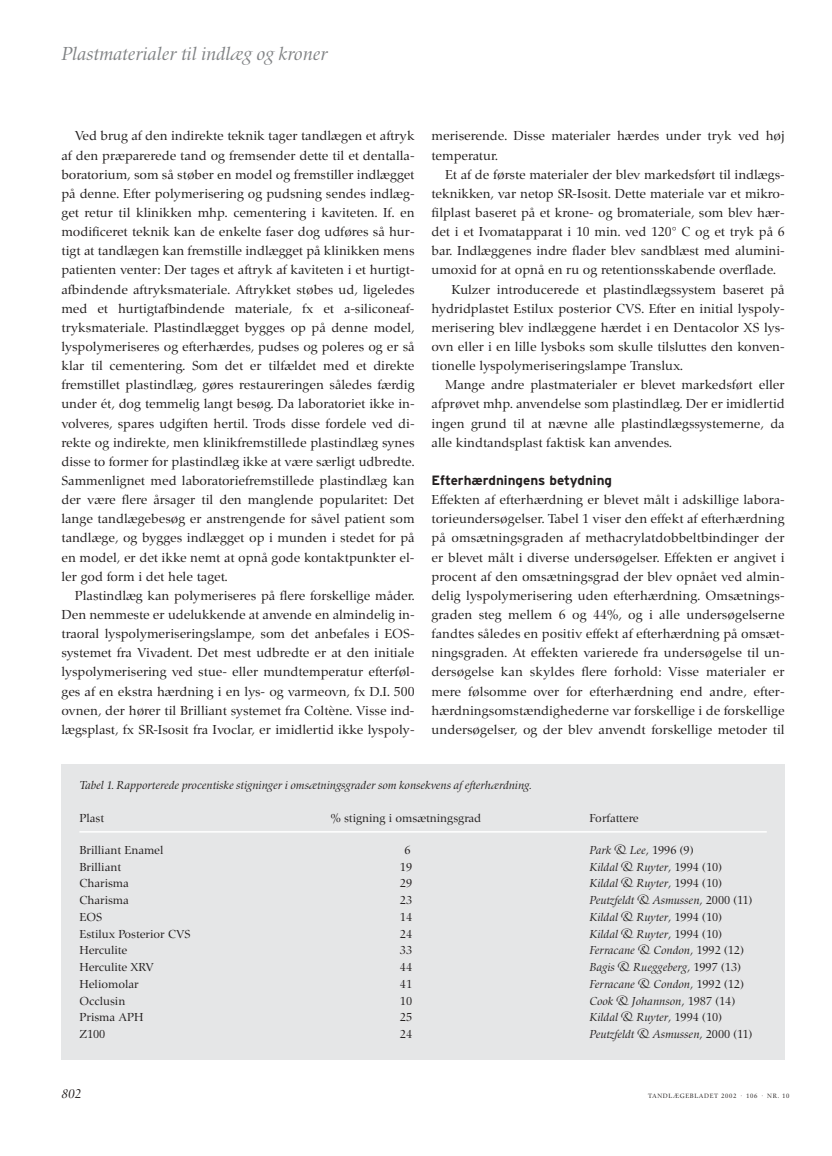
<style>
.page{position:relative;width:832px;height:1156px;background:#fff}
.page>*{position:absolute;margin:0;border:0;box-sizing:border-box;transform-origin:0 0}
.t1{font:italic 19.5px "Zapf Renais SB";color:#808284}
.t2{font:13.5px/19.2px "Zapf Renais SB";color:#231f1f;text-align:justify}
.t3{font:700 13.5px "Interstate";color:#231f1f}
.t4{font:italic 13.5px "Zapf Renais SB";color:#231f1f}
.t5{font:italic 12px "Zapf Renais SB";color:#231f1f}
.t6{font:12px "Zapf Renais SB";color:#231f1f}
.t7{font:12px "Zapf Renais SB";letter-spacing:-.02em;color:#231f1f}
.t8{font:6.45px "Zapf Renais SB";letter-spacing:.11em;color:#231f1f}
.s1{font-style:normal}
</style>
<div class="page">
<div style="left:61px;top:764px;width:724px;height:296px;background:#e5e6e7"></div>
<h1 class="t1" style="left:61px;top:45px;width:267px">Plastmaterialer til indlæg og kroner</h1>
<p class="t2" style="left:61px;top:128px;width:354px;text-indent:13px">Ved brug af den indirekte teknik tager tandlægen et aftryk af den præparerede tand og fremsender dette til et dentalla&shy;boratorium, som så støber en model og fremstiller indlægget på denne. Efter polymerisering og pudsning sendes indlæg&shy;get retur til klinikken mhp. cementering i kaviteten. If. en modificeret teknik kan de enkelte faser dog udføres så hur&shy;tigt at tandlægen kan fremstille indlægget på klinikken mens patienten venter: Der tages et aftryk af kaviteten i et hurtigt&shy;afbindende aftryksmateriale. Aftrykket støbes ud, ligeledes med et hurtigtafbindende materiale, fx et a-siliconeaf&shy;tryksmateriale. Plastindlægget bygges op på denne model, lyspolymeriseres og efterhærdes, pudses og poleres og er så klar til cementering. Som det er tilfældet med et direkte fremstillet plastindlæg, gøres restaureringen således færdig under ét, dog temmelig langt besøg. Da laboratoriet ikke in&shy;volveres, spares udgiften hertil. Trods disse fordele ved di&shy;rekte og indirekte, men klinikfremstillede plastindlæg synes disse to former for plastindlæg ikke at være særligt udbredte.<br>Sammenlignet med laboratoriefremstillede plastindlæg kan der være flere årsager til den manglende popularitet: Det lange tandlægebesøg er anstrengende for såvel patient som tandlæge, og bygges indlægget op i munden i stedet for på en model, er det ikke nemt at opnå gode kontaktpunkter el&shy;ler god form i det hele taget.</p>
<p class="t2" style="left:61px;top:587px;width:354px;text-indent:13px">Plastindlæg kan polymeriseres på flere forskellige måder.<br>Den nemmeste er udelukkende at anvende en almindelig in&shy;traoral lyspolymeriseringslampe, som det anbefales i EOS&shy;systemet fra Vivadent. Det mest udbredte er at den initiale lyspolymerisering ved stue- eller mundtemperatur efterføl&shy;ges af en ekstra hærdning i en lys- og varmeovn, fx D.I. 500 ovnen, der hører til Brilliant systemet fra Coltène. Visse ind&shy;lægsplast, fx SR-Isosit fra Ivoclar, er imidlertid ikke lyspoly-</p>
<p class="t2" style="left:431px;top:128px;width:354px">meriserende. Disse materialer hærdes under tryk ved høj temperatur.</p>
<p class="t2" style="left:445px;top:166px;width:341px">Et af de første materialer der blev markedsført til indlægs-</p>
<p class="t2" style="left:431px;top:185px;width:354px">teknikken, var netop SR-Isosit. Dette materiale var et mikro-</p>
<p class="t2" style="left:431px;top:204px;width:354px">filplast baseret på et krone- og bromateriale, som blev hær-</p>
<p class="t2" style="left:431px;top:223px;width:354px">det i et Ivomatapparat i 10 min. ved 120° C og et tryk på 6</p>
<p class="t2" style="left:431px;top:243px;width:354px">bar. Indlæggenes indre flader blev sandblæst med alumini-</p>
<p class="t2" style="left:431px;top:262px;width:346px">umoxid for at opnå en ru og retentionsskabende overflade.</p>
<p class="t2" style="left:451px;top:281px;width:334px">Kulzer introducerede et plastindlægssystem baseret på</p>
<p class="t2" style="left:431px;top:300px;width:354px">hydridplastet Estilux posterior CVS. Efter en initial lyspoly-</p>
<p class="t2" style="left:431px;top:319px;width:354px">merisering blev indlæggene hærdet i en Dentacolor XS lys-</p>
<p class="t2" style="left:431px;top:338px;width:354px">ovn eller i en lille lysboks som skulle tilsluttes den konven-</p>
<p class="t2" style="left:431px;top:357px;width:253px">tionelle lyspolymeriseringslampe Translux.</p>
<p class="t2" style="left:445px;top:376px;width:341px">Mange andre plastmaterialer er blevet markedsført eller</p>
<p class="t2" style="left:431px;top:396px;width:354px">afprøvet mhp. anvendelse som plastindlæg. Der er imidlertid</p>
<p class="t2" style="left:431px;top:415px;width:354px">ingen grund til at nævne alle plastindlægssystemerne, da</p>
<p class="t2" style="left:431px;top:434px;width:242px">alle kindtandsplast faktisk kan anvendes.</p>
<p class="t3" style="left:431px;top:475px;width:182px">Efterhærdningens betydning</p>
<p class="t2" style="left:431px;top:491px;width:354px">Effekten af efterhærdning er blevet målt i adskillige labora&shy;torieundersøgelser. Tabel 1 viser den effekt af efterhærdning på omsætningsgraden af methacrylatdobbeltbindinger der er blevet målt i diverse undersøgelser. Effekten er angivet i procent af den omsætningsgrad der blev opnået ved almin&shy;delig lyspolymerisering uden efterhærdning. Omsætnings&shy;graden steg mellem 6 og 44%, og i alle undersøgelserne fandtes således en positiv effekt af efterhærdning på omsæt&shy;ningsgraden. At effekten varierede fra undersøgelse til un&shy;dersøgelse kan skyldes flere forhold: Visse materialer er mere følsomme over for efterhærdning end andre, efter&shy;hærdningsomstændighederne var forskellige i de forskellige undersøgelser, og der blev anvendt forskellige metoder til</p>
<p class="t5" style="left:79px;top:779px;width:454px">Tabel 1. Rapporterede procentiske stigninger i omsætningsgrader som konsekvens af efterhærdning.</p>
<p class="t6" style="left:79px;top:812px;width:26px">Plast</p>
<p class="t6" style="left:331px;top:812px;width:152px">% stigning i omsætningsgrad</p>
<p class="t7" style="left:589px;top:812px;width:51px">Forfattere</p>
<p class="t6" style="left:79px;top:844px;width:86px">Brilliant Enamel</p>
<p class="t6" style="left:404px;top:844px;width:8px">6</p>
<p class="t5" style="left:589px;top:845px;width:105px">Park &amp; Lee<span class="s1">, 1996 (9)</span></p>
<p class="t6" style="left:79px;top:861px;width:43px">Brilliant</p>
<p class="t6" style="left:400px;top:861px;width:14px">19</p>
<p class="t5" style="left:589px;top:861px;width:134px">Kildal &amp; Ruyter<span class="s1">, 1994 (10)</span></p>
<p class="t6" style="left:79px;top:877px;width:51px">Charisma</p>
<p class="t6" style="left:400px;top:877px;width:14px">29</p>
<p class="t5" style="left:589px;top:878px;width:134px">Kildal &amp; Ruyter<span class="s1">, 1994 (10)</span></p>
<p class="t6" style="left:79px;top:894px;width:51px">Charisma</p>
<p class="t6" style="left:400px;top:894px;width:14px">23</p>
<p class="t5" style="left:589px;top:895px;width:164px">Peutzfeldt &amp; Asmussen<span class="s1">, 2000 (11)</span></p>
<p class="t6" style="left:79px;top:911px;width:24px">EOS</p>
<p class="t6" style="left:400px;top:911px;width:14px">14</p>
<p class="t5" style="left:589px;top:912px;width:134px">Kildal &amp; Ruyter<span class="s1">, 1994 (10)</span></p>
<p class="t6" style="left:79px;top:928px;width:113px">Estilux Posterior CVS</p>
<p class="t6" style="left:400px;top:928px;width:14px">24</p>
<p class="t5" style="left:589px;top:928px;width:134px">Kildal &amp; Ruyter<span class="s1">, 1994 (10)</span></p>
<p class="t6" style="left:79px;top:944px;width:49px">Herculite</p>
<p class="t6" style="left:400px;top:944px;width:14px">33</p>
<p class="t5" style="left:589px;top:945px;width:156px">Ferracane &amp; Condon<span class="s1">, 1992 (12)</span></p>
<p class="t6" style="left:79px;top:961px;width:76px">Herculite XRV</p>
<p class="t6" style="left:400px;top:961px;width:14px">44</p>
<p class="t5" style="left:589px;top:962px;width:153px">Bagis &amp; Rueggeberg<span class="s1">, 1997 (13)</span></p>
<p class="t6" style="left:79px;top:978px;width:61px">Heliomolar</p>
<p class="t6" style="left:400px;top:978px;width:14px">41</p>
<p class="t5" style="left:589px;top:979px;width:156px">Ferracane &amp; Condon<span class="s1">, 1992 (12)</span></p>
<p class="t6" style="left:79px;top:995px;width:47px">Occlusin</p>
<p class="t6" style="left:400px;top:995px;width:14px">10</p>
<p class="t5" style="left:589px;top:995px;width:147px">Cook &amp; Johannson<span class="s1">, 1987 (14)</span></p>
<p class="t6" style="left:79px;top:1011px;width:66px">Prisma APH</p>
<p class="t6" style="left:400px;top:1011px;width:14px">25</p>
<p class="t5" style="left:589px;top:1012px;width:134px">Kildal &amp; Ruyter<span class="s1">, 1994 (10)</span></p>
<p class="t6" style="left:79px;top:1028px;width:27px">Z100</p>
<p class="t6" style="left:400px;top:1028px;width:14px">24</p>
<p class="t5" style="left:589px;top:1029px;width:164px">Peutzfeldt &amp; Asmussen<span class="s1">, 2000 (11)</span></p>
<p class="t4" style="left:61px;top:1087px;width:22px">802</p>
<p class="t8" style="left:648px;top:1092px;width:143px">TANDLÆGEBLADET 2002 · 106 · NR. 10</p>
</div>
